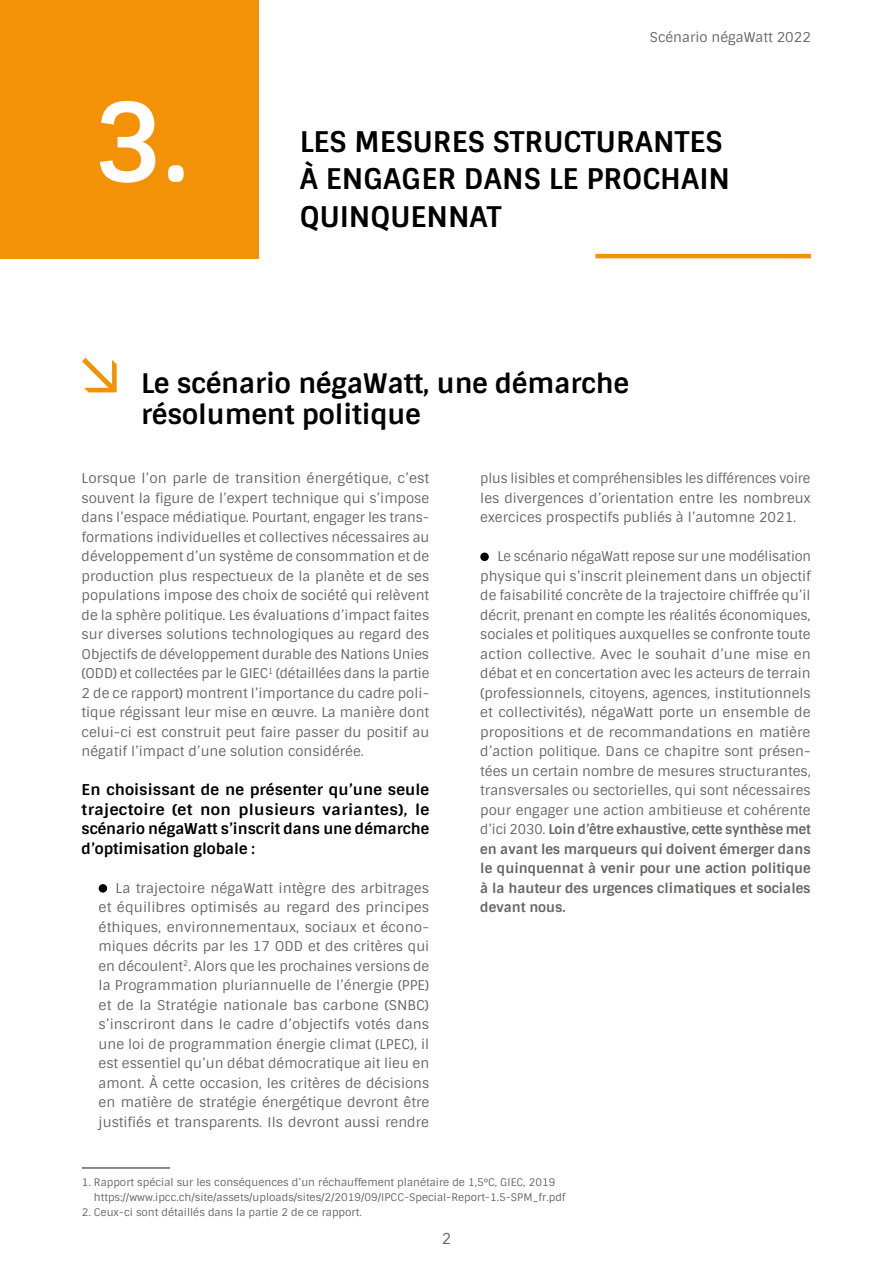
<style>
.page{position:relative;width:893px;height:1263px;background:#fff}
.page>*{position:absolute;margin:0;border:0;box-sizing:border-box;transform-origin:0 0}
.t1{font:700 108px "Sintony";color:#fff}
.t2{font:700 28.5px/37.5px "Sintony";color:#000}
.t3{font:700 27px/31.5px "Sintony";color:#000}
.t4{font:700 15px/19.5px "Sintony";color:#000;text-align:justify}
.t5{font:15px "Sintony";color:#666665}
.t6{font:13.5px/19.5px "Sintony";color:#666665;text-align:justify}
.t7{font:10.5px/15px "Sintony";color:#666665}
.s1{font-weight:700}
</style>
<div class="page">
<div style="left:0;top:0;width:258px;height:258px;background:#f39207"></div>
<hr style="left:595px;top:254px;width:216px;height:4px;background:#f39207">
<hr style="left:82px;top:1167px;width:88px;height:2px;background:#666665">
<div style="left:99px;top:884px;width:8px;height:9px;background:#000;border-radius:50%"></div>
<div style="left:480px;top:552px;width:9px;height:9px;background:#000;border-radius:50%"></div>
<svg style="left:82px;top:358px;width:35px;height:34px"></svg>
<h1 class="t1" style="left:93px;top:74px;width:97px">3.</h1>
<p class="t6" style="left:650px;top:27px;width:162px">Scénario négaWatt 2022</p>
<h2 class="t2" style="left:300px;top:123px;width:432px">LES MESURES STRUCTURANTES<br>À ENGAGER DANS LE PROCHAIN<br>QUINQUENNAT</h2>
<h3 class="t3" style="left:141px;top:368px;width:489px">Le scénario négaWatt, une démarche résolument politique</h3>
<p class="t6" style="left:82px;top:469px;width:349px">Lorsque l’on parle de transition énergétique, c’est souvent la figure de l’expert technique qui s’impose dans l’espace médiatique. Pourtant, engager les trans&shy;formations individuelles et collectives nécessaires au développement d’un système de consommation et de production plus respectueux de la planète et de ses populations impose des choix de société qui relèvent de la sphère politique. Les évaluations d’impact faites sur diverses solutions technologiques au regard des Objectifs de développement durable des Nations Unies (ODD) et collectées par le GIEC<sup>1</sup> (détaillées dans la partie 2 de ce rapport) montrent l’importance du cadre poli&shy;tique régissant leur mise en œuvre. La manière dont celui-ci est construit peut faire passer du positif au négatif l’impact d’une solution considérée.</p>
<p class="t4" style="left:82px;top:780px;width:349px">En choisissant de ne présenter qu’une seule trajectoire (et non plusieurs variantes), le scénario négaWatt s’inscrit dans une démarche d’optimisation globale :</p>
<p class="t6" style="left:99px;top:878px;width:332px;text-indent:17px">La trajectoire négaWatt intègre des arbitrages et équilibres optimisés au regard des principes éthiques, environnementaux, sociaux et écono&shy;miques décrits par les 17 ODD et des critères qui en découlent<sup>2</sup>. Alors que les prochaines versions de la Programmation pluriannuelle de l’énergie (PPE) et de la Stratégie nationale bas carbone (SNBC) s’inscriront dans le cadre d’objectifs votés dans une loi de programmation énergie climat (LPEC), il est essentiel qu’un débat démocratique ait lieu en amont. À cette occasion, les critères de décisions en matière de stratégie énergétique devront être justifiés et transparents. Ils devront aussi rendre</p>
<p class="t6" style="left:480px;top:469px;width:332px">plus lisibles et compréhensibles les différences voire les divergences d’orientation entre les nombreux exercices prospectifs publiés à l’automne 2021.</p>
<p class="t6" style="left:480px;top:547px;width:332px;text-indent:17px">Le scénario négaWatt repose sur une modélisation physique qui s’inscrit pleinement dans un objectif de faisabilité concrète de la trajectoire chiffrée qu’il décrit, prenant en compte les réalités économiques, sociales et politiques auxquelles se confronte toute action collective. Avec le souhait d’une mise en débat et en concertation avec les acteurs de terrain (professionnels, citoyens, agences, institutionnels et collectivités), négaWatt porte un ensemble de propositions et de recommandations en matière d’action politique. Dans ce chapitre sont présen&shy;tées un certain nombre de mesures structurantes, transversales ou sectorielles, qui sont nécessaires pour engager une action ambitieuse et cohérente d’ici 2030. <span class="s1">Loin d’être exhaustive, cette synthèse met en avant les marqueurs qui doivent émerger dans le quinquennat à venir pour une action politique à la hauteur des urgences climatiques et sociales devant nous.</span></p>
<p class="t7" style="left:94px;top:1175px;width:473px;text-indent:-12px">1. Rapport spécial sur les conséquences d’un réchauffement planétaire de 1,5°C, GIEC, 2019 https://www.ipcc.ch/site/assets/uploads/sites/2/2019/09/IPCC-Special-Report-1.5-SPM_fr.pdf</p>
<p class="t7" style="left:82px;top:1205px;width:281px">2. Ceux-ci sont détaillés dans la partie 2 de ce rapport.</p>
<p class="t5" style="left:442px;top:1229px;width:11px">2</p>
</div>
